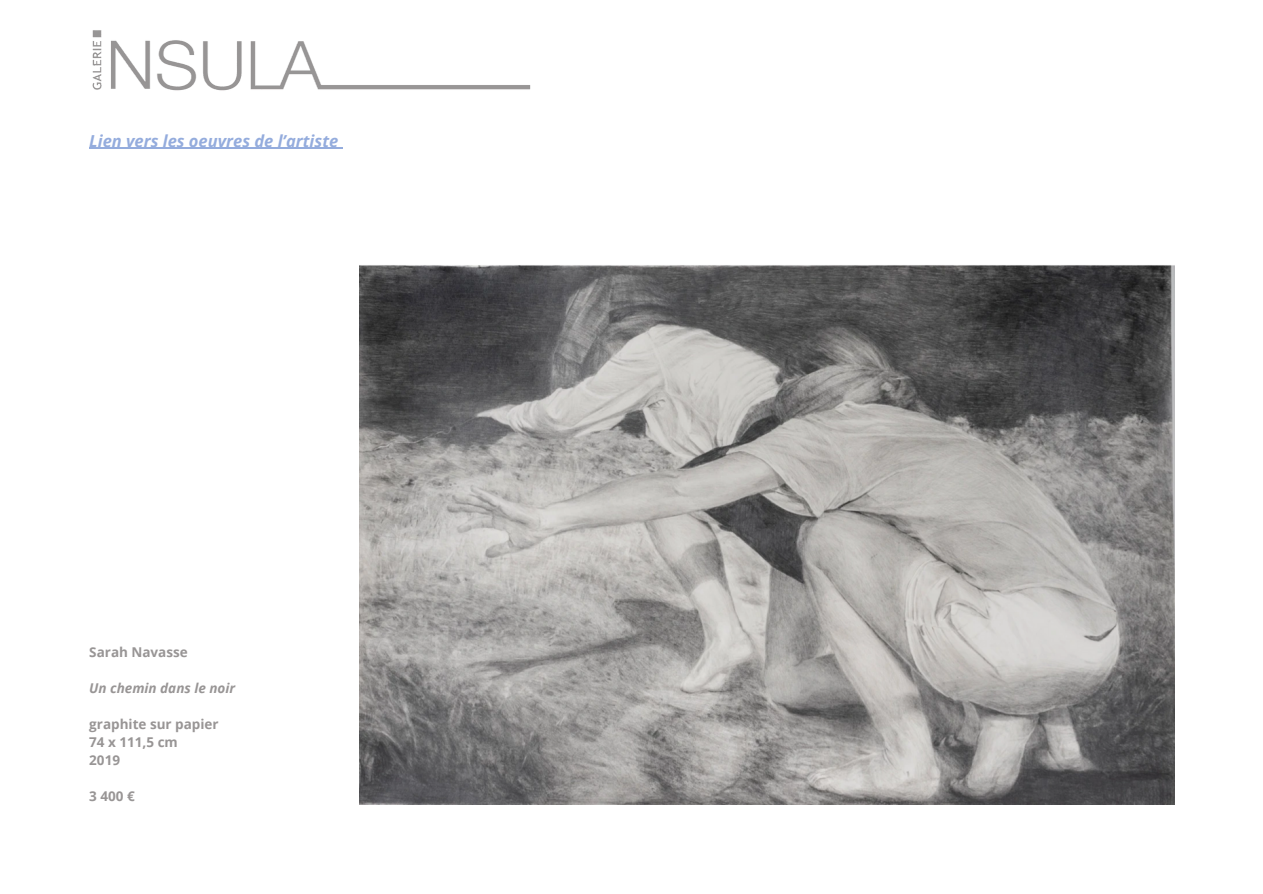
<style>
.page{position:relative;width:1263px;height:894px;background:#fff}
.page>*{position:absolute;margin:0;border:0;box-sizing:border-box;transform-origin:0 0}
.t1{font:italic 700 16.5px "Open Sans";color:#94acdd}
.t2{font:700 13.5px "Open Sans";color:#989595}
.t3{font:italic 700 13.5px "Open Sans";color:#989595}
</style>
<div class="page">
<img style="left:360px;top:265px;width:814px;height:539px">
<img style="left:92px;top:30px;width:439px;height:61px">
<hr style="left:89px;top:148px;width:249px;height:1px;background:#94acdd">
<p class="t1" style="left:89px;top:129px;width:250px">Lien vers les oeuvres de l’artiste</p>
<p class="t2" style="left:89px;top:642px;width:100px">Sarah Navasse</p>
<p class="t3" style="left:89px;top:678px;width:147px">Un chemin dans le noir</p>
<p class="t2" style="left:89px;top:714px;width:131px">graphite sur papier</p>
<p class="t2" style="left:89px;top:732px;width:90px">74 x 111,5 cm</p>
<p class="t2" style="left:89px;top:750px;width:32px">2019</p>
<p class="t2" style="left:89px;top:786px;width:47px">3 400 €</p>
</div>
